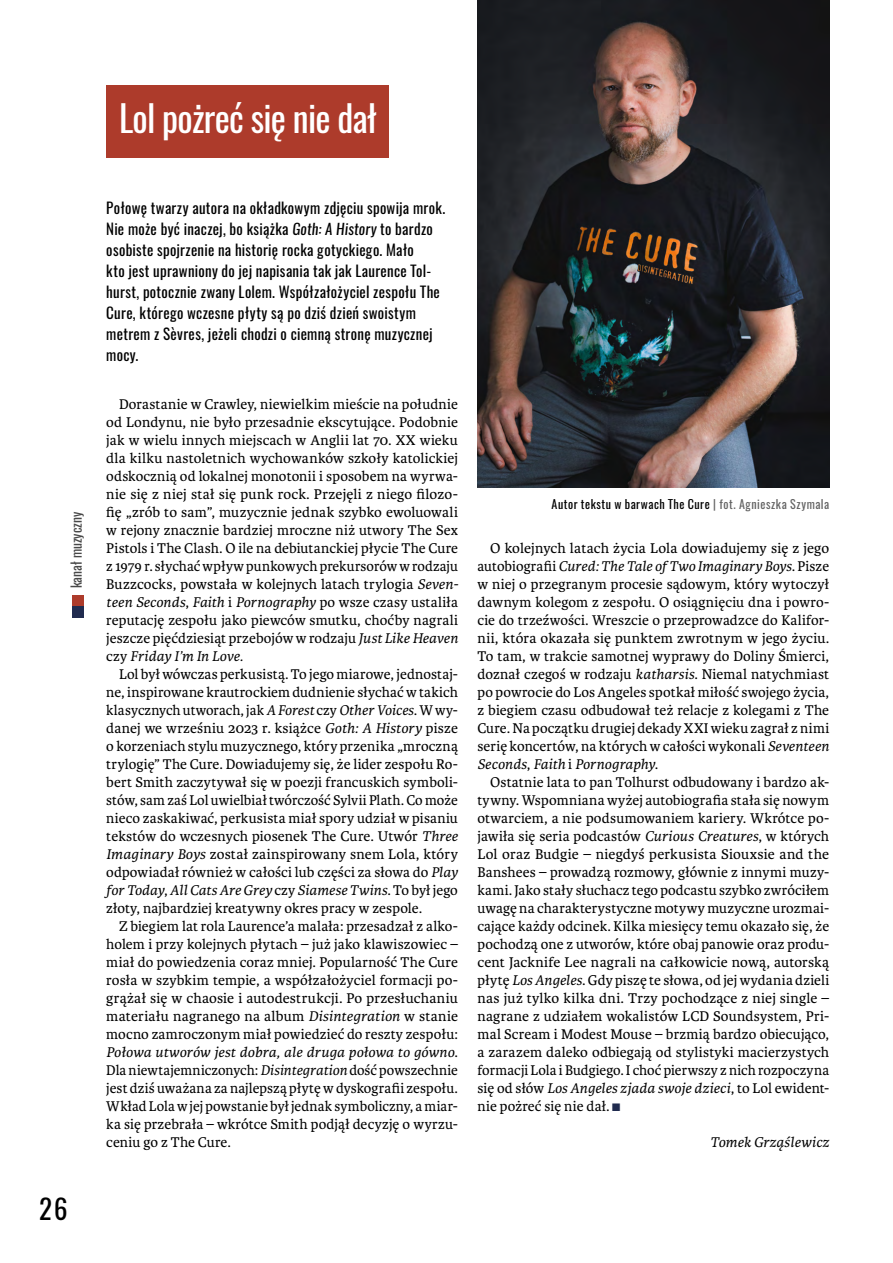
<style>
.page{position:relative;width:893px;height:1263px;background:#fff}
.page>*{position:absolute;margin:0;border:0;box-sizing:border-box;transform-origin:0 0}
.t1{font:36px "Oswald";letter-spacing:-.02em;color:#fff}
.t2{font:27px "Oswald";color:#000}
.t3{font:15px/18px "Karmina";letter-spacing:.005em;color:#000;text-align:justify}
.t4{font:15px/21px "Oswald";letter-spacing:.02em;color:#000}
.t5{font:italic 15px "Karmina";letter-spacing:.01em;color:#000}
.t6{font:13.5px "Oswald";color:#484848}
.t7{font:12px "Oswald";letter-spacing:.045em;color:#000}
.s1{font-style:italic}
.s2{color:#636363}
.s3{color:#202b4f}
</style>
<div class="page">
<div style="left:72px;top:595px;width:12px;height:11px;background:#ad3b2b"></div>
<div style="left:72px;top:606px;width:12px;height:12px;background:#202b4f"></div>
<div style="left:106px;top:85px;width:282px;height:72px;background:#ad3b2b"></div>
<img style="left:477px;top:0;width:352px;height:487px">
<h1 class="t1" style="left:119px;top:93px;width:259px">Lol pożreć się nie dał</h1>
<p class="t6" style="left:67px;top:588px;width:78px;rotate:-90deg">kanał muzyczny</p>
<h2 class="t2" style="left:39px;top:1190px;width:30px">26</h2>
<p class="t4" style="left:106px;top:197px;width:340px">Połowę twarzy autora na okładkowym zdjęciu spowija mrok.<br>Nie może być inaczej, bo książka <span class="s1">Goth: A History</span> to bardzo osobiste spojrzenie na historię rocka gotyckiego. Mało<br>kto jest uprawniony do jej napisania tak jak Laurence Tol&shy;hurst, potocznie zwany Lolem. Współzałożyciel zespołu The Cure, którego wczesne płyty są po dziś dzień swoistym metrem z Sèvres, jeżeli chodzi o ciemną stronę muzycznej mocy.</p>
<p class="t3" style="left:106px;top:395px;width:353px;text-indent:13px">Dorastanie w Crawley, niewielkim mieście na południe od Londynu, nie było przesadnie ekscytujące. Podobnie jak w wielu innych miejscach w Anglii lat 70. XX wieku dla kilku nastoletnich wychowanków szkoły katolickiej odskocznią od lokalnej monotonii i sposobem na wyrwa&shy;nie się z niej stał się punk rock. Przejęli z niego filozo&shy;fię „zrób to sam”, muzycznie jednak szybko ewoluowali w rejony znacznie bardziej mroczne niż utwory The Sex Pistols i The Clash. O ile na debiutanckiej płycie The Cure z 1979 r. słychać wpływ punkowych prekursorów w rodzaju Buzzcocks, powstała w kolejnych latach trylogia <span class="s1">Seven&shy;teen Seconds</span>, <span class="s1">Faith</span> i <span class="s1">Pornography</span> po wsze czasy ustaliła reputację zespołu jako piewców smutku, choćby nagrali jeszcze pięćdziesiąt przebojów w rodzaju <span class="s1">Just Like Heaven </span>czy <span class="s1">Friday I’m In Love.</span></p>
<p class="t3" style="left:106px;top:665px;width:353px;text-indent:13px">Lol był wówczas perkusistą. To jego miarowe, jednostaj&shy;ne, inspirowane krautrockiem dudnienie słychać w takich klasycznych utworach, jak <span class="s1">A Forest</span> czy <span class="s1">Other Voices</span>. W wy&shy;danej we wrześniu 2023 r. książce <span class="s1">Goth: A History</span> pisze o korzeniach stylu muzycznego, który przenika „mroczną trylogię” The Cure. Dowiadujemy się, że lider zespołu Ro&shy;bert Smith zaczytywał się w poezji francuskich symboli&shy;stów, sam zaś Lol uwielbiał twórczość Sylvii Plath. Co może nieco zaskakiwać, perkusista miał spory udział w pisaniu tekstów do wczesnych piosenek The Cure. Utwór <span class="s1">Three Imaginary Boys</span> został zainspirowany snem Lola, który odpowiadał również w całości lub części za słowa do <span class="s1">Play for Today</span>, <span class="s1">All Cats Are Grey</span> czy <span class="s1">Siamese Twins</span>. To był jego złoty, najbardziej kreatywny okres pracy w zespole.</p>
<p class="t3" style="left:106px;top:917px;width:353px;text-indent:13px">Z biegiem lat rola Laurence’a malała: przesadzał z alko&shy;holem i przy kolejnych płytach – już jako klawiszowiec – miał do powiedzenia coraz mniej. Popularność The Cure rosła w szybkim tempie, a współzałożyciel formacji po&shy;grążał się w chaosie i autodestrukcji. Po przesłuchaniu materiału nagranego na album <span class="s1">Disintegration</span> w stanie mocno zamroczonym miał powiedzieć do reszty zespołu:<br><span class="s1">Połowa utworów jest dobra, ale druga połowa to gówno</span>.<br>Dla niewtajemniczonych: <span class="s1">Disintegration</span> dość powszechnie jest dziś uważana za najlepszą płytę w dyskografii zespołu.<br>Wkład Lola w jej powstanie był jednak symboliczny, a miar&shy;ka się przebrała – wkrótce Smith podjął decyzję o wyrzu&shy;ceniu go z The Cure.</p>
<p class="t7" style="left:552px;top:495px;width:279px">Autor tekstu w barwach The Cure <span class="s2">| fot. Agnieszka Szymala</span></p>
<p class="t3" style="left:477px;top:539px;width:353px;text-indent:13px">O kolejnych latach życia Lola dowiadujemy się z jego autobiografii <span class="s1">Cured: The Tale of Two Imaginary Boys</span>. Pisze w niej o przegranym procesie sądowym, który wytoczył dawnym kolegom z zespołu. O osiągnięciu dna i powro&shy;cie do trzeźwości. Wreszcie o przeprowadzce do Kalifor&shy;nii, która okazała się punktem zwrotnym w jego życiu.<br>To tam, w trakcie samotnej wyprawy do Doliny Śmierci, doznał czegoś w rodzaju <span class="s1">katharsis</span>. Niemal natychmiast po powrocie do Los Angeles spotkał miłość swojego życia, z biegiem czasu odbudował też relacje z kolegami z The Cure. Na początku drugiej dekady XXI wieku zagrał z nimi serię koncertów, na których w całości wykonali <span class="s1">Seventeen Seconds</span>, <span class="s1">Faith</span> i <span class="s1">Pornography</span>.</p>
<p class="t3" style="left:477px;top:773px;width:353px;text-indent:13px">Ostatnie lata to pan Tolhurst odbudowany i bardzo ak&shy;tywny. Wspomniana wyżej autobiografia stała się nowym otwarciem, a nie podsumowaniem kariery. Wkrótce po&shy;jawiła się seria podcastów <span class="s1">Curious Creatures</span>, w których Lol oraz Budgie – niegdyś perkusista Siouxsie and the Banshees – prowadzą rozmowy, głównie z innymi muzy&shy;kami. Jako stały słuchacz tego podcastu szybko zwróciłem uwagę na charakterystyczne motywy muzyczne urozmai&shy;cające każdy odcinek. Kilka miesięcy temu okazało się, że pochodzą one z utworów, które obaj panowie oraz produ&shy;cent Jacknife Lee nagrali na całkowicie nową, autorską płytę <span class="s1">Los Angeles</span>. Gdy piszę te słowa, od jej wydania dzieli nas już tylko kilka dni. Trzy pochodzące z niej single – nagrane z udziałem wokalistów LCD Soundsystem, Pri&shy;mal Scream i Modest Mouse – brzmią bardzo obiecująco, a zarazem daleko odbiegają od stylistyki macierzystych formacji Lola i Budgiego. I choć pierwszy z nich rozpoczyna się od słów <span class="s1">Los Angeles zjada swoje dzieci</span>, to Lol ewident&shy;nie pożreć się nie dał. <span class="s3">•</span></p>
<p class="t5" style="left:710px;top:1134px;width:120px">Tomek Grząślewicz</p>
</div>
